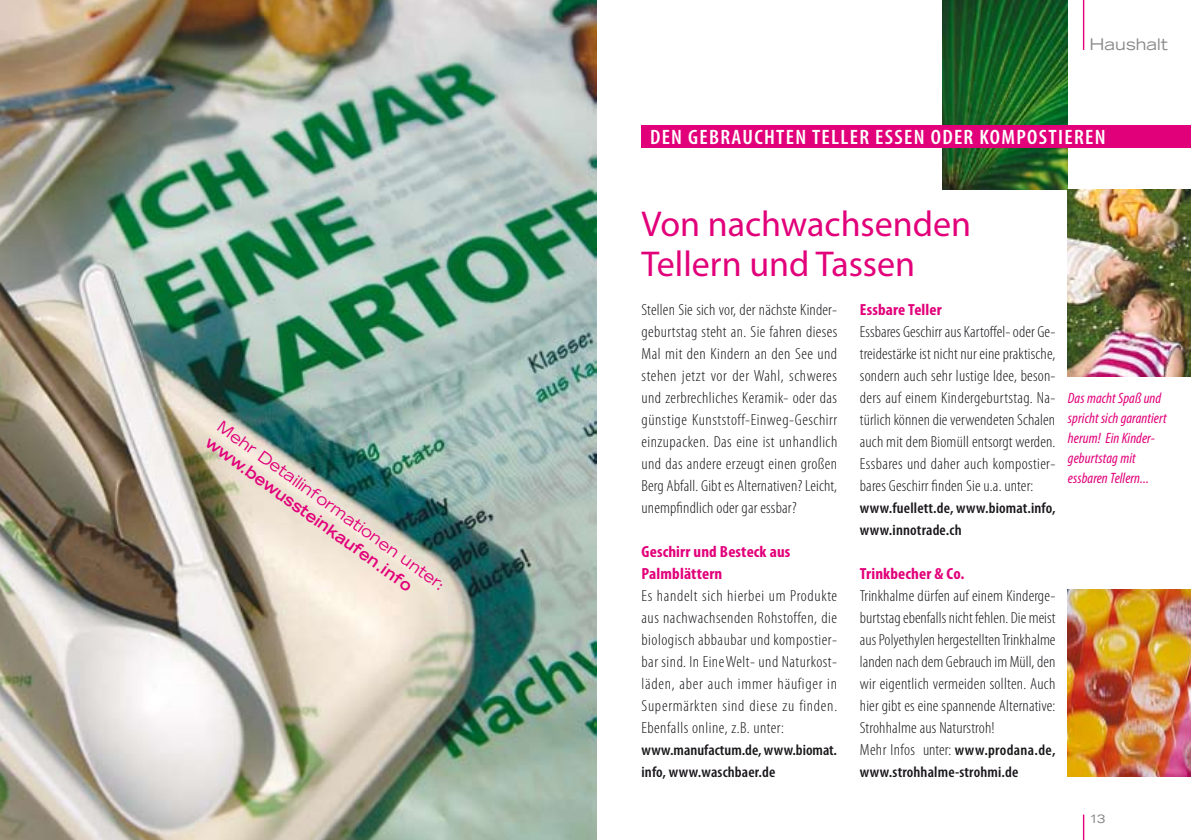
<style>
.page{position:relative;width:1191px;height:840px;background:#fff}
.page>*{position:absolute;margin:0;border:0;box-sizing:border-box;transform-origin:0 0}
.t1{font:36px/40px "Myriad Pro";color:#e2007a}
.t2{font:600 condensed 20.8px "Myriad Pro";letter-spacing:.06em;color:#fff;scale:1.05 1}
.t3{font:300 condensed 16.2px/22px "Myriad Pro";letter-spacing:.01em;color:#1a171b;text-align:justify;scale:1.05 1}
.t4{font:700 condensed 16.2px/22px "Myriad Pro";letter-spacing:.01em;color:#e2007a;scale:1.05 1}
.t5{font:expanded 16px "Trade Gothic LH";color:#e2007a}
.t6{font:700 expanded 16px "Trade Gothic LH";color:#e2007a}
.t7{font:expanded 16px "Trade Gothic LH";color:#878889}
.t8{font:600 condensed 15.2px/22px "Myriad Pro";letter-spacing:.01em;color:#1a171b;scale:1.05 1}
.t9{font:italic condensed 15px/20px "Myriad Pro";letter-spacing:.005em;color:#e2007a}
.t10{font:12px "Univers Extended BQ";color:#878889}
.s1{font-weight:600;font-size:15.2px}
</style>
<div class="page">
<img style="left:942px;top:1px;width:125px;height:188px">
<hr style="left:1083px;top:1px;width:1px;height:49px;background:#e2007a">
<div style="left:641px;top:125px;width:550px;height:23px;background:#e2007a"></div>
<img style="left:1067px;top:589px;width:124px;height:187px">
<img style="left:1067px;top:189px;width:124px;height:188px">
<svg style="left:1083px;top:814px;width:1px;height:25px"></svg>
<img style="left:1px;top:1px;width:595px;height:838px">
<p class="t5" style="left:226px;top:415px;width:278px;rotate:36deg">Mehr Detailinformationen unter:</p>
<p class="t6" style="left:214px;top:432px;width:252px;rotate:36deg">www.bewussteinkaufen.info</p>
<p class="t7" style="left:1089px;top:34px;width:80px">Haushalt</p>
<p class="t2" style="left:650px;top:124px;width:435px">DEN GEBRAUCHTEN TELLER ESSEN ODER KOMPOSTIEREN</p>
<h1 class="t1" style="left:641px;top:203px;width:331px">Von nachwachsenden<br>Tellern und Tassen</h1>
<p class="t3" style="left:641px;top:298px;width:188px">Stellen Sie sich vor, der nächste Kinder&shy;geburtstag steht an. Sie fahren dieses Mal mit den Kindern an den See und stehen jetzt vor der Wahl, schweres und zerbrechliches Keramik- oder das günstige Kunststoff-Einweg-Geschirr einzupacken. Das eine ist unhandlich und das andere erzeugt einen großen Berg Abfall. Gibt es Alternativen? Leicht, unempfindlich oder gar essbar?</p>
<p class="t4" style="left:641px;top:540px;width:143px">Geschirr und Besteck aus<br>Palmblättern</p>
<p class="t3" style="left:641px;top:584px;width:188px">Es handelt sich hierbei um Produkte aus nachwachsenden Rohstoffen, die biologisch abbaubar und kompostier&shy;bar sind. In EineWelt- und Naturkost&shy;läden, aber auch immer häufiger in Supermärkten sind diese zu finden.<br>Ebenfalls online, z.B. unter:</p>
<p class="t8" style="left:641px;top:739px;width:188px">www.manufactum.de, www.biomat. info, www.waschbaer.de</p>
<p class="t4" style="left:860px;top:298px;width:80px">Essbare Teller</p>
<p class="t3" style="left:860px;top:320px;width:188px">Essbares Geschirr aus Kartoffel- oder Ge&shy;treidestärke ist nicht nur eine praktische, sondern auch sehr lustige Idee, beson&shy;ders auf einem Kindergeburtstag. Na&shy;türlich können die verwendeten Schalen auch mit dem Biomüll entsorgt werden.<br>Essbares und daher auch kompostier&shy;bares Geschirr finden Sie u.a. unter:</p>
<p class="t8" style="left:860px;top:497px;width:188px">www.fuellett.de, www.biomat.info, www.innotrade.ch</p>
<p class="t4" style="left:860px;top:562px;width:101px">Trinkbecher &amp; Co.</p>
<p class="t3" style="left:860px;top:584px;width:188px;text-align:left">Trinkhalme dürfen auf einem Kinderge&shy;burtstag ebenfalls nicht fehlen. Die meist aus Polyethylen hergestellten Trinkhalme landen nach dem Gebrauch im Müll, den wir eigentlich vermeiden sollten. Auch hier gibt es eine spannende Alternative:<br>Strohhalme aus Naturstroh!<br>Mehr Infos unter: <span class="s1">www.prodana.de,</span></p>
<p class="t8" style="left:860px;top:761px;width:153px">www.strohhalme-strohmi.de</p>
<p class="t9" style="left:1068px;top:388px;width:100px">Das macht Spaß und spricht sich garantiert herum! Ein Kinder&shy;geburtstag mit essbaren Tellern...</p>
<p class="t10" style="left:1089px;top:812px;width:16px">13</p>
</div>
